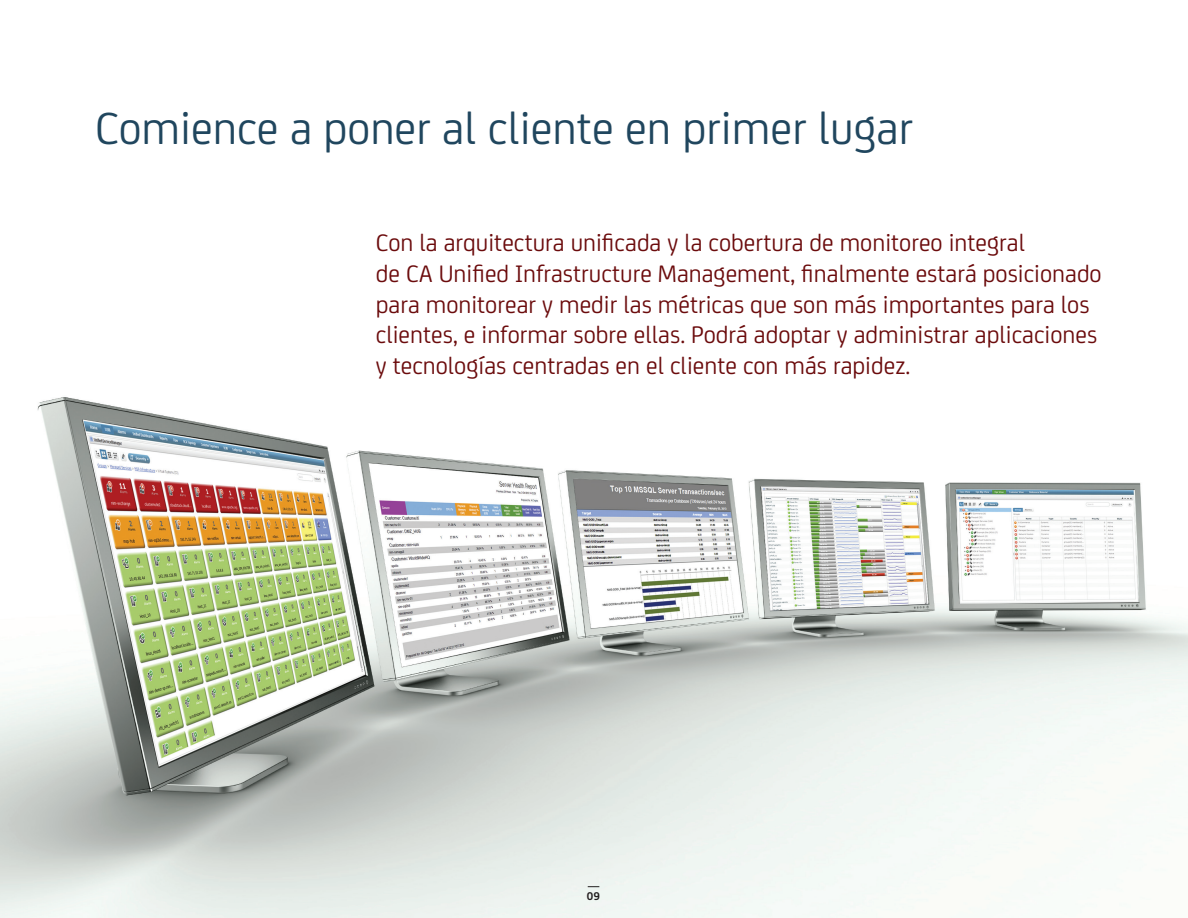
<style>
.page{position:relative;width:1188px;height:918px;background:#fff}
.page>*{position:absolute;margin:0;border:0;box-sizing:border-box;transform-origin:0 0}
.t1{font:48px "CA Sans";color:#20465e}
.t2{font:25.5px/30.6px "CA Sans";color:#6b0b0c}
.t3{font:700 12px "CA Sans";color:#231f20}
</style>
<div class="page">
<img style="left:0;top:397px;width:1188px;height:521px">
<h1 class="t1" style="left:95px;top:94px;width:820px">Comience a poner al cliente en primer lugar</h1>
<p class="t2" style="left:376px;top:226px;width:727px">Con la arquitectura unificada y la cobertura de monitoreo integral<br>de CA Unified Infrastructure Management, finalmente estará posicionado para monitorear y medir las métricas que son más importantes para los clientes, e informar sobre ellas. Podrá adoptar y administrar aplicaciones y tecnologías centradas en el cliente con más rapidez.</p>
<p class="t3" style="left:587px;top:887px;width:14px">09</p>
</div>
